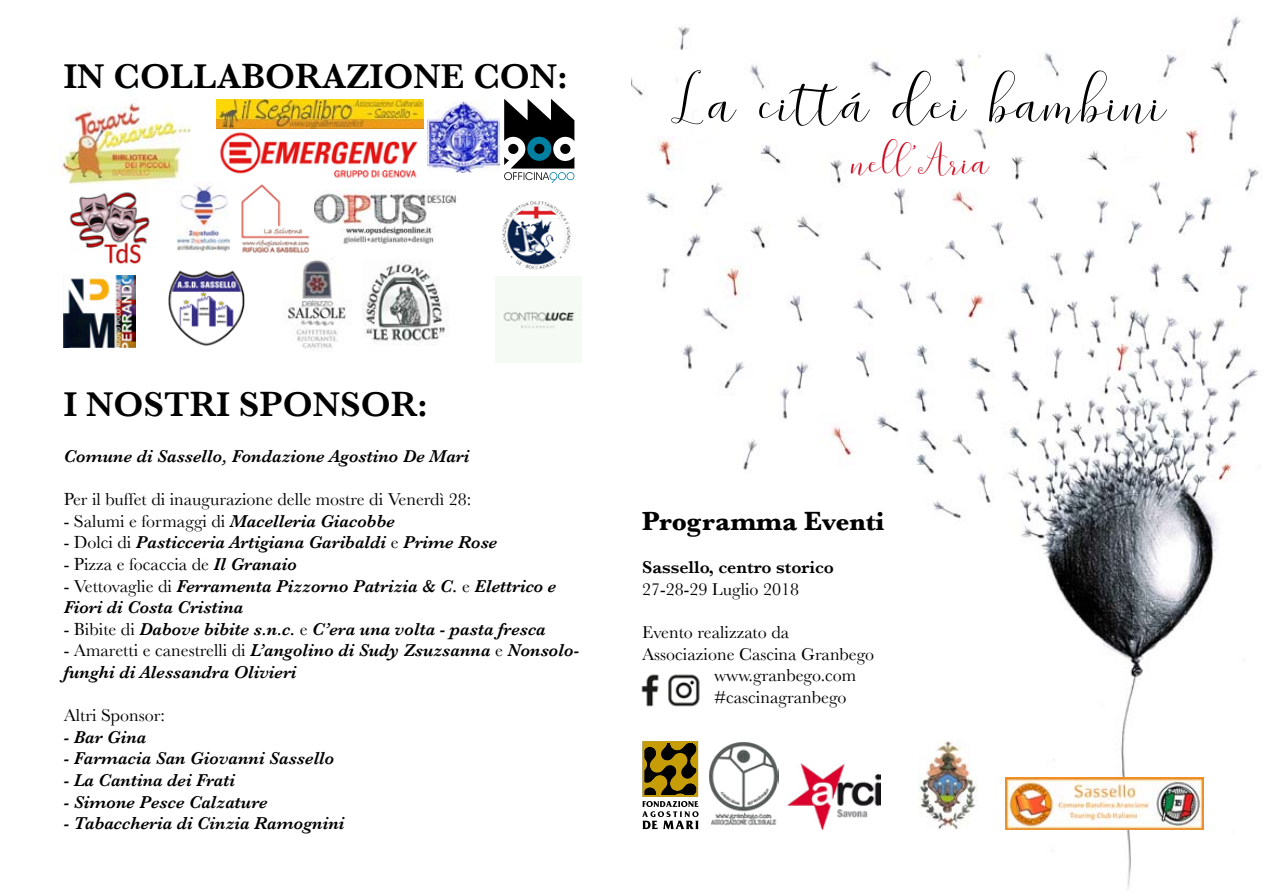
<style>
.page{position:relative;width:1263px;height:893px;background:#fff}
.page>*{position:absolute;margin:0;border:0;box-sizing:border-box;transform-origin:0 0}
.t1{font:72px "symphony Script";letter-spacing:.02em;color:#000}
.t2{font:45px "symphony Script";letter-spacing:.02em;color:#cd071e}
.t3{font:600 36px "Baskerville";color:#000}
.t4{font:700 27px "Baskerville";color:#000}
.t5{font:italic 600 18px/21.6px "Baskerville";color:#000}
.t6{font:18px "Baskerville";color:#000}
.t7{font:600 18px "Baskerville";color:#000}
.s1{font-weight:600;font-style:italic}
.s2{font-weight:400;font-style:normal}
</style>
<div class="page">
<img style="left:52px;top:103px;width:139px;height:82px">
<img style="left:217px;top:100px;width:207px;height:28px">
<img style="left:362px;top:261px;width:87px;height:85px">
<img style="left:632px;top:16px;width:627px;height:874px">
<svg style="left:642px;top:741px;width:57px;height:88px"></svg>
<img style="left:708px;top:741px;width:70px;height:88px">
<div style="left:714px;top:53px;width:18px;height:24px;background:#fff"></div>
<div style="left:829px;top:104px;width:32px;height:36px;background:#fff"></div>
<div style="left:694px;top:113px;width:15px;height:28px;background:#fff"></div>
<div style="left:910px;top:114px;width:26px;height:33px;background:#fff"></div>
<div style="left:1046px;top:114px;width:20px;height:32px;background:#fff"></div>
<div style="left:1126px;top:134px;width:36px;height:22px;background:#fff"></div>
<div style="left:1124px;top:84px;width:28px;height:37px;background:#fff"></div>
<img style="left:788px;top:763px;width:92px;height:66px">
<img style="left:918px;top:740px;width:60px;height:89px">
<img style="left:639px;top:669px;width:64px;height:41px">
<img style="left:284px;top:258px;width:62px;height:91px">
<img style="left:64px;top:275px;width:72px;height:72px">
<img style="left:168px;top:270px;width:77px;height:76px">
<img style="left:1006px;top:777px;width:197px;height:52px">
<img style="left:220px;top:132px;width:198px;height:46px">
<img style="left:495px;top:277px;width:86px;height:86px">
<img style="left:495px;top:201px;width:86px;height:76px">
<svg style="left:504px;top:99px;width:70px;height:84px"></svg>
<img style="left:241px;top:184px;width:69px;height:69px">
<img style="left:315px;top:189px;width:141px;height:55px">
<img style="left:176px;top:183px;width:54px;height:69px">
<img style="left:69px;top:192px;width:81px;height:72px">
<img style="left:428px;top:102px;width:72px;height:70px">
<h3 class="t3" style="left:64px;top:55px;width:505px">IN COLLABORAZIONE CON:</h3>
<h1 class="t1" style="left:671px;top:61px;width:497px">La città dei bambini</h1>
<h2 class="t2" style="left:852px;top:136px;width:139px">nell’Aria</h2>
<h3 class="t3" style="left:64px;top:383px;width:365px">I NOSTRI SPONSOR:</h3>
<p class="t5" style="left:64px;top:445px;width:407px">Comune di Sassello, Fondazione Agostino De Mari</p>
<p class="t6" style="left:64px;top:489px;width:409px">Per il buffet di inaugurazione delle mostre di Venerdì 28:</p>
<p class="t6" style="left:64px;top:510px;width:333px">- Salumi e formaggi di <span class="s1">Macelleria Giacobbe</span></p>
<p class="t5" style="left:64px;top:532px;width:435px"><span class="s2">- Dolci di</span> Pasticceria Artigiana Garibaldi <span class="s2">e</span> Prime Rose</p>
<p class="t6" style="left:64px;top:554px;width:235px">- Pizza e focaccia de <span class="s1">Il Granaio</span></p>
<p class="t5" style="left:64px;top:575px;width:494px"><span class="s2">- Vettovaglie di</span> Ferramenta Pizzorno Patrizia &amp; C. <span class="s2">e</span> Elettrico e<br>Fiori di Costa Cristina</p>
<p class="t5" style="left:64px;top:618px;width:484px"><span class="s2">- Bibite di</span> Dabove bibite s.n.c. <span class="s2">e</span> C’era una volta - pasta fresca</p>
<p class="t5" style="left:64px;top:640px;width:517px"><span class="s2">- Amaretti e canestrelli di</span> L’angolino di Sudy Zsuzsanna <span class="s2">e</span> Nonsolo&shy;funghi di Alessandra Olivieri</p>
<p class="t6" style="left:64px;top:705px;width:103px">Altri Sponsor:</p>
<p class="t5" style="left:64px;top:726px;width:84px">- Bar Gina</p>
<p class="t5" style="left:64px;top:748px;width:272px">- Farmacia San Giovanni Sassello</p>
<p class="t5" style="left:64px;top:769px;width:173px">- La Cantina dei Frati</p>
<p class="t5" style="left:64px;top:791px;width:205px">- Simone Pesce Calzature</p>
<p class="t5" style="left:64px;top:812px;width:282px">- Tabaccheria di Cinzia Ramognini</p>
<h3 class="t4" style="left:642px;top:505px;width:244px">Programma Eventi</h3>
<p class="t7" style="left:642px;top:557px;width:193px">Sassello, centro storico</p>
<p class="t6" style="left:642px;top:578px;width:158px">27-28-29 Luglio 2018</p>
<p class="t6" style="left:642px;top:621px;width:149px">Evento realizzato da</p>
<p class="t6" style="left:642px;top:643px;width:234px">Associazione Cascina Granbego</p>
<p class="t6" style="left:714px;top:665px;width:144px">www.granbego.com</p>
<p class="t6" style="left:714px;top:686px;width:134px">#cascinagranbego</p>
</div>
